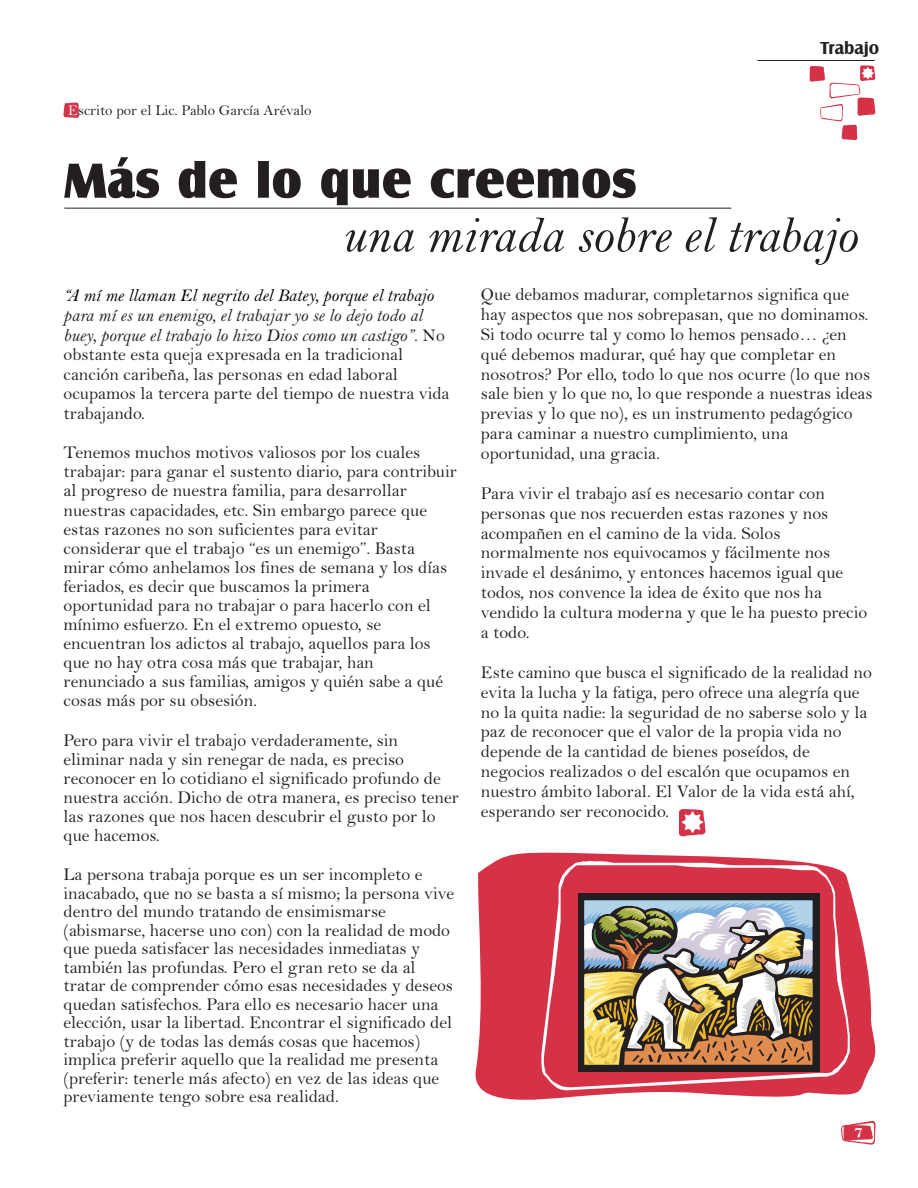
<style>
.page{position:relative;width:918px;height:1188px;background:#fff}
.page>*{position:absolute;margin:0;border:0;box-sizing:border-box;transform-origin:0 0}
.t1{font:italic 51px "Bell";color:#231f20}
.t2{font:51px "Castle T Ult";color:#231f20}
.t3{font:18px/20px "Bell";color:#231f20}
.t4{font:italic 18px "Bell";color:#010202}
.t5{font:18px "Castle T";color:#231f20}
.t6{font:700 16.8px "Bell";color:#fff}
.t7{font:15px "Bell";color:#231f20}
.s1{color:#fff}
.s2{font-style:italic}
</style>
<div class="page">
<svg style="left:841px;top:1121px;width:35px;height:24px"></svg>
<hr style="left:758px;top:60px;width:117px;height:1px;background:#231f20">
<hr style="left:64px;top:208px;width:667px;height:1px;background:#231f20">
<svg style="left:63px;top:102px;width:16px;height:16px"></svg>
<svg style="left:475px;top:853px;width:401px;height:247px;fill:#d63247"></svg>
<svg style="left:541px;top:861px;width:309px;height:229px;background:#b3736a"></svg>
<svg style="left:810px;top:65px;width:66px;height:75px"></svg>
<svg style="left:679px;top:809px;width:27px;height:28px"></svg>
<p class="t7" style="left:68px;top:105px;width:245px"><span class="s1">E</span>scrito por el Lic. Pablo García Arévalo</p>
<p class="t5" style="left:821px;top:40px;width:60px">Trabajo</p>
<h1 class="t2" style="left:64px;top:155px;width:574px">Más de lo que creemos</h1>
<h1 class="t1" style="left:342px;top:217px;width:517px">una mirada sobre el trabajo</h1>
<p class="t4" style="left:64px;top:288px;width:372px">“A mí me llaman El negrito del Batey, porque el trabajo</p>
<p class="t3" style="left:64px;top:307px;width:387px"><span class="s2">para mí es un enemigo, el trabajar yo se lo dejo todo al buey, porque el trabajo lo hizo Dios como un castigo”</span>. No obstante esta queja expresada en la tradicional canción caribeña, las personas en edad laboral ocupamos la tercera parte del tiempo de nuestra vida trabajando.</p>
<p class="t3" style="left:64px;top:445px;width:395px;line-height:19px">Tenemos muchos motivos valiosos por los cuales trabajar: para ganar el sustento diario, para contribuir al progreso de nuestra familia, para desarrollar nuestras capacidades, etc. Sin embargo parece que estas razones no son suficientes para evitar considerar que el trabajo “es un enemigo”. Basta mirar cómo anhelamos los fines de semana y los días feriados, es decir que buscamos la primera oportunidad para no trabajar o para hacerlo con el mínimo esfuerzo. En el extremo opuesto, se encuentran los adictos al trabajo, aquellos para los que no hay otra cosa más que trabajar, han renunciado a sus familias, amigos y quién sabe a qué cosas más por su obsesión.</p>
<p class="t3" style="left:64px;top:733px;width:397px;line-height:18.9px">Pero para vivir el trabajo verdaderamente, sin eliminar nada y sin renegar de nada, es preciso reconocer en lo cotidiano el significado profundo de nuestra acción. Dicho de otra manera, es preciso tener las razones que nos hacen descubrir el gusto por lo que hacemos.</p>
<p class="t3" style="left:64px;top:867px;width:392px;line-height:18.5px">La persona trabaja porque es un ser incompleto e inacabado, que no se basta a sí mismo; la persona vive dentro del mundo tratando de ensimismarse (abismarse, hacerse uno con) con la realidad de modo que pueda satisfacer las necesidades inmediatas y también las profundas. Pero el gran reto se da al tratar de comprender cómo esas necesidades y deseos quedan satisfechos. Para ello es necesario hacer una elección, usar la libertad. Encontrar el significado del trabajo (y de todas las demás cosas que hacemos) implica preferir aquello que la realidad me presenta (preferir: tenerle más afecto) en vez de las ideas que previamente tengo sobre esa realidad.</p>
<p class="t3" style="left:481px;top:286px;width:393px">Que debamos madurar, completarnos significa que hay aspectos que nos sobrepasan, que no dominamos.<br>Si todo ocurre tal y como lo hemos pensado… ¿en qué debemos madurar, qué hay que completar en nosotros? Por ello, todo lo que nos ocurre (lo que nos sale bien y lo que no, lo que responde a nuestras ideas previas y lo que no), es un instrumento pedagógico para caminar a nuestro cumplimiento, una oportunidad, una gracia.</p>
<p class="t3" style="left:481px;top:485px;width:388px">Para vivir el trabajo así es necesario contar con personas que nos recuerden estas razones y nos acompañen en el camino de la vida. Solos normalmente nos equivocamos y fácilmente nos invade el desánimo, y entonces hacemos igual que todos, nos convence la idea de éxito que nos ha vendido la cultura moderna y que le ha puesto precio a todo.</p>
<p class="t3" style="left:481px;top:664px;width:392px">Este camino que busca el significado de la realidad no evita la lucha y la fatiga, pero ofrece una alegría que no la quita nadie: la seguridad de no saberse solo y la paz de reconocer que el valor de la propia vida no depende de la cantidad de bienes poseídos, de negocios realizados o del escalón que ocupamos en nuestro ámbito laboral. El Valor de la vida está ahí, esperando ser reconocido.</p>
<p class="t6" style="left:854px;top:1126px;width:10px">7</p>
</div>
